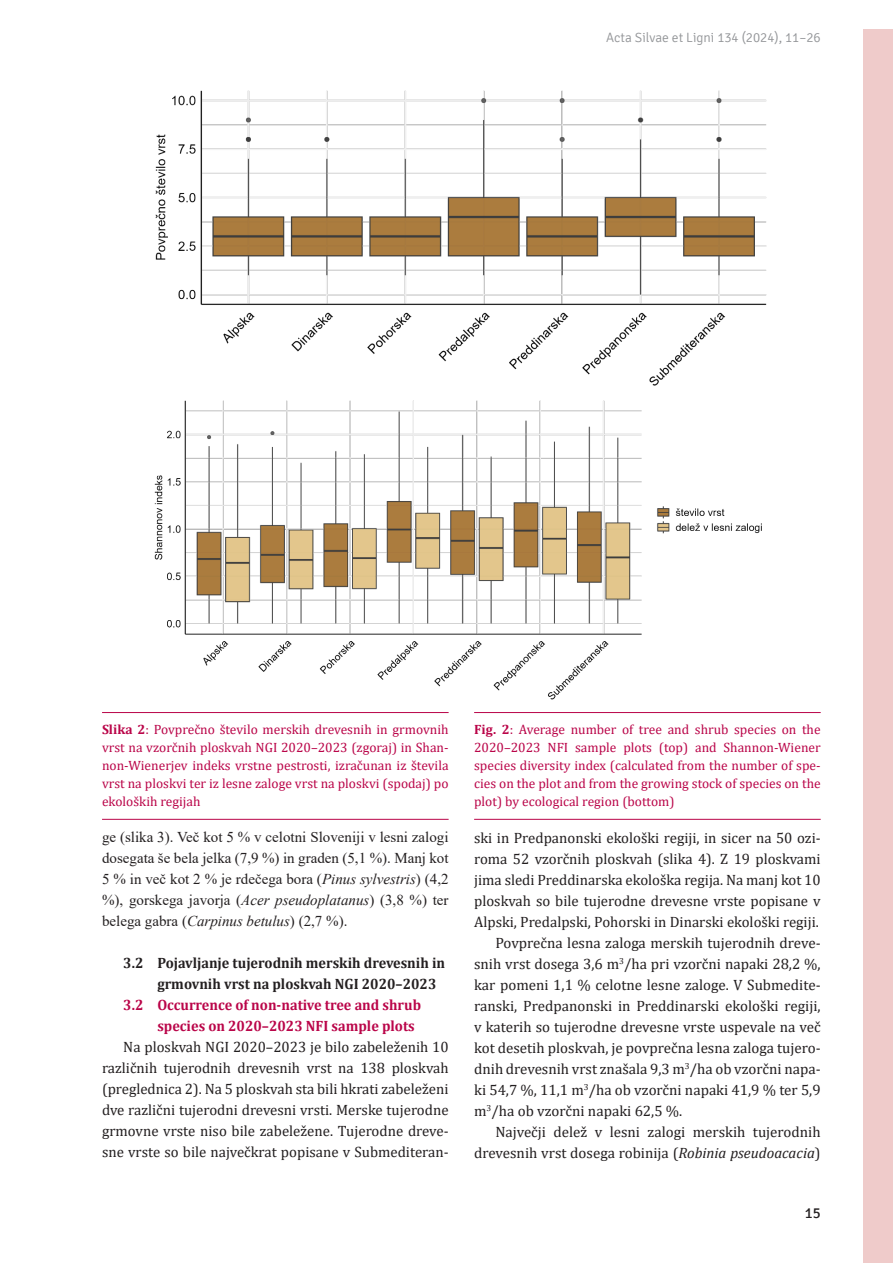
<style>
.page{position:relative;width:893px;height:1263px;background:#fff}
.page>*{position:absolute;margin:0;border:0;box-sizing:border-box;transform-origin:0 0}
._20Tekst{font:15px/21px "Cambria";color:#231f20;text-align:justify}
._20Tekst-2{font:15px/21px "Times New Roman";color:#231f20;text-align:justify}
._10Naslov2{font:700 15px/21px "Cambria";color:#231f20;scale:.95 1}
._10Naslov2_e{font:700 15px/21px "Cambria";color:#ba0549;scale:.95 1}
.t1{font:15px "Signika";color:#231f20}
._30Slika{font:13.5px/18px "Cambria";color:#ba0549;text-align:justify}
.t2{font:300 13.5px "Signika";color:#939598}
.s1{font-weight:700}
.s2{font-style:italic}
</style>
<div class="page">
<div style="left:863px;top:30px;width:30px;height:1233px;background:#efcbca"></div>
<img style="left:154px;top:90px;width:613px;height:610px">
<hr style="left:102px;top:712px;width:347px;height:1px;background:#ba0549">
<hr style="left:102px;top:819px;width:347px;height:1px;background:#ba0549">
<hr style="left:474px;top:712px;width:347px;height:1px;background:#ba0549">
<hr style="left:474px;top:819px;width:347px;height:1px;background:#ba0549">
<p class="t2" style="left:606px;top:31px;width:216px">Acta Silvae et Ligni 134 (2024), 11–26</p>
<p class="_30Slika" style="left:102px;top:720px;width:348px"><span class="s1">Slika 2</span>: Povprečno število merskih drevesnih in grmovnih vrst na vzorčnih ploskvah NGI 2020–2023 (zgoraj) in Shan&shy;non-Wienerjev indeks vrstne pestrosti, izračunan iz števila vrst na ploskvi ter iz lesne zaloge vrst na ploskvi (spodaj) po ekoloških regijah</p>
<p class="_30Slika" style="left:474px;top:720px;width:348px"><span class="s1">Fig. 2</span>: Average number of tree and shrub species on the 2020–2023 NFI sample plots (top) and Shannon-Wiener species diversity index (calculated from the number of spe&shy;cies on the plot and from the growing stock of species on the plot) by ecological region (bottom)</p>
<p class="_20Tekst-2" style="left:102px;top:826px;width:348px">ge (slika 3). Več kot 5 % v celotni Sloveniji v lesni zalogi dosegata še bela jelka (7,9 %) in graden (5,1 %). Manj kot 5 % in več kot 2 % je rdečega bora (<span class="s2">Pinus sylvestris</span>) (4,2 %), gorskega javorja (<span class="s2">Acer pseudoplatanus</span>) (3,8 %) ter belega gabra (<span class="s2">Carpinus betulus</span>) (2,7 %).</p>
<p class="_10Naslov2" style="left:157px;top:952px;width:304px;text-indent:-34px">3.2 Pojavljanje tujerodnih merskih drevesnih in grmovnih vrst na ploskvah NGI 2020–2023</p>
<p class="_10Naslov2_e" style="left:157px;top:994px;width:279px;text-indent:-34px">3.2 Occurrence of non-native tree and shrub species on 2020–2023 NFI sample plots</p>
<p class="_20Tekst" style="left:102px;top:1036px;width:348px;text-indent:21px">Na ploskvah NGI 2020–2023 je bilo zabeleženih 10 različnih tujerodnih drevesnih vrst na 138 ploskvah (preglednica 2). Na 5 ploskvah sta bili hkrati zabeleženi dve različni tujerodni drevesni vrsti. Merske tujerodne grmovne vrste niso bile zabeležene. Tujerodne dreve&shy;sne vrste so bile največkrat popisane v Submediteran-</p>
<p class="_20Tekst" style="left:474px;top:827px;width:348px">ski in Predpanonski ekološki regiji, in sicer na 50 ozi&shy;roma 52 vzorčnih ploskvah (slika 4). Z 19 ploskvami jima sledi Preddinarska ekološka regija. Na manj kot 10 ploskvah so bile tujerodne drevesne vrste popisane v Alpski, Predalpski, Pohorski in Dinarski ekološki regiji.</p>
<p class="_20Tekst" style="left:474px;top:932px;width:348px;text-indent:21px">Povprečna lesna zaloga merskih tujerodnih dreve&shy;snih vrst dosega 3,6 m<sup>3</sup>/ha pri vzorčni napaki 28,2 %, kar pomeni 1,1 % celotne lesne zaloge. V Submedite&shy;ranski, Predpanonski in Preddinarski ekološki regiji, v katerih so tujerodne drevesne vrste uspevale na več kot desetih ploskvah, je povprečna lesna zaloga tujero&shy;dnih drevesnih vrst znašala 9,3 m<sup>3</sup>/ha ob vzorčni napa&shy;ki 54,7 %, 11,1 m<sup>3</sup>/ha ob vzorčni napaki 41,9 % ter 5,9 m<sup>3</sup>/ha ob vzorčni napaki 62,5 %.</p>
<p class="_20Tekst" style="left:474px;top:1121px;width:348px;text-align:right">Največji delež v lesni zalogi merskih tujerodnih drevesnih vrst dosega robinija (<span class="s2">Robinia pseudoacacia</span>)</p>
<p class="t1" style="left:805px;top:1204px;width:17px">15</p>
</div>
